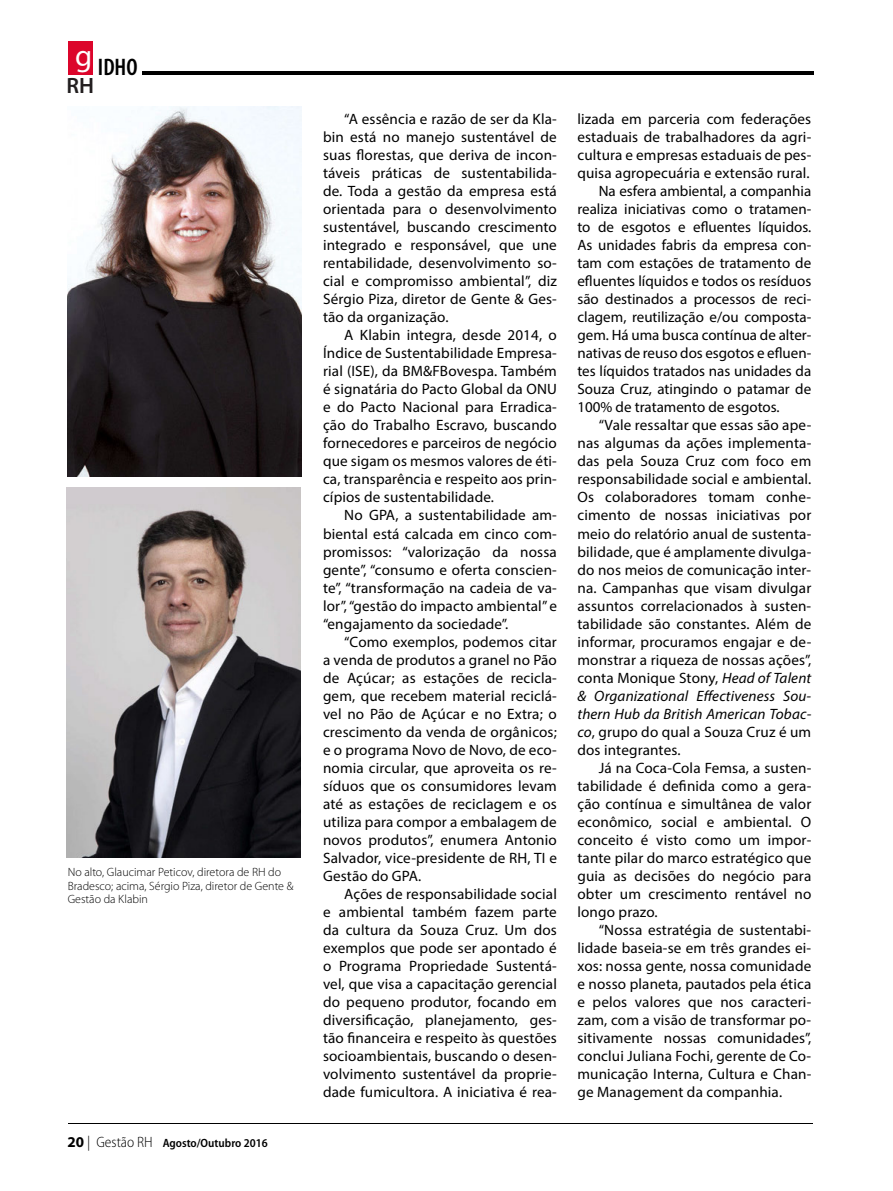
<style>
.page{position:relative;width:893px;height:1191px;background:#fff}
.page>*{position:absolute;margin:0;border:0;box-sizing:border-box;transform-origin:0 0}
.t1{font:30.6px "Myriad Pro";color:#fff}
.t2{font:600 condensed 24px "Myriad Pro";color:#000}
.t3{font:600 22.2px "Myriad Pro";color:#231f20}
.t4{font:15px/18px "Myriad Pro";letter-spacing:.01em;color:#000;text-align:justify}
.t5{font:italic 15px "Myriad Pro";letter-spacing:.01em;color:#000}
.t6{font:300 12px/13.5px "Myriad Pro";color:#000}
.t7{font:600 semi-condensed 12px "Myriad Pro";color:#000}
.s1{font-weight:700;font-stretch:normal;font-size:15px}
.s2{font-weight:300;font-stretch:normal;font-size:15px}
.s3{font-weight:300;font-size:15px}
.s4{font-style:italic}
</style>
<div class="page">
<hr style="left:892px;top:0;width:1px;height:1191px;background:#00131a">
<img style="left:892px;top:1px;width:1px;height:347px">
<div style="left:68px;top:41px;width:24px;height:34px;background:#dc052b"></div>
<hr style="left:142px;top:71px;width:671px;height:3px;background:#000">
<img style="left:67px;top:488px;width:233px;height:369px">
<img style="left:67px;top:106px;width:234px;height:370px">
<hr style="left:68px;top:1123px;width:744px;height:1px;background:#000">
<h1 class="t1" style="left:75px;top:37px;width:19px">g</h1>
<h3 class="t3" style="left:66px;top:71px;width:29px">RH</h3>
<h2 class="t2" style="left:98px;top:54px;width:41px">IDHO</h2>
<p class="t6" style="left:68px;top:865px;width:227px">No alto, Glaucimar Peticov, diretora de RH do<br>Bradesco; acima, Sérgio Piza, diretor de Gente &amp;<br>Gestão da Klabin</p>
<p class="t7" style="left:68px;top:1136px;width:202px"><span class="s1">20</span> <span class="s2">|</span> <span class="s3">Gestão RH</span> Agosto/Outubro 2016</p>
<p class="t4" style="left:323px;top:110px;width:235px;text-indent:21px">“A essência e razão de ser da Kla&shy;bin está no manejo sustentável de suas florestas, que deriva de incon&shy;táveis práticas de sustentabilida&shy;de. Toda a gestão da empresa está orientada para o desenvolvimento sustentável, buscando crescimento integrado e responsável, que une rentabilidade, desenvolvimento so&shy;cial e compromisso ambiental”, diz Sérgio Piza, diretor de Gente &amp; Ges&shy;tão da organização.</p>
<p class="t4" style="left:323px;top:326px;width:235px;text-indent:21px">A Klabin integra, desde 2014, o Índice de Sustentabilidade Empresa&shy;rial (ISE), da BM&amp;FBovespa. Também é signatária do Pacto Global da ONU e do Pacto Nacional para Erradica&shy;ção do Trabalho Escravo, buscando fornecedores e parceiros de negócio que sigam os mesmos valores de éti&shy;ca, transparência e respeito aos prin&shy;cípios de sustentabilidade.</p>
<p class="t4" style="left:323px;top:506px;width:235px;text-indent:21px">No GPA, a sustentabilidade am&shy;biental está calcada em cinco com&shy;promissos: “valorização da nossa gente”, “consumo e oferta conscien&shy;te”, “transformação na cadeia de va&shy;lor”, “gestão do impacto ambiental” e “engajamento da sociedade”.</p>
<p class="t4" style="left:323px;top:632px;width:235px;text-indent:21px">“Como exemplos, podemos citar a venda de produtos a granel no Pão de Açúcar; as estações de recicla&shy;gem, que recebem material reciclá&shy;vel no Pão de Açúcar e no Extra; o crescimento da venda de orgânicos; e o programa Novo de Novo, de eco&shy;nomia circular, que aproveita os re&shy;síduos que os consumidores levam até as estações de reciclagem e os utiliza para compor a embalagem de novos produtos”, enumera Antonio Salvador, vice-presidente de RH, TI e Gestão do GPA.</p>
<p class="t4" style="left:323px;top:884px;width:235px;text-indent:21px">Ações de responsabilidade social e ambiental também fazem parte da cultura da Souza Cruz. Um dos exemplos que pode ser apontado é o Programa Propriedade Sustentá&shy;vel, que visa a capacitação gerencial do pequeno produtor, focando em diversificação, planejamento, ges&shy;tão financeira e respeito às questões socioambientais, buscando o desen&shy;volvimento sustentável da proprie&shy;dade fumicultora. A iniciativa é rea-</p>
<p class="t4" style="left:577px;top:110px;width:235px">lizada em parceria com federações</p>
<p class="t4" style="left:577px;top:128px;width:235px">estaduais de trabalhadores da agri-</p>
<p class="t4" style="left:577px;top:146px;width:235px">cultura e empresas estaduais de pes-</p>
<p class="t4" style="left:577px;top:164px;width:234px">quisa agropecuária e extensão rural.</p>
<p class="t4" style="left:599px;top:182px;width:214px">Na esfera ambiental, a companhia</p>
<p class="t4" style="left:577px;top:200px;width:235px">realiza iniciativas como o tratamen-</p>
<p class="t4" style="left:577px;top:218px;width:235px">to de esgotos e efluentes líquidos.</p>
<p class="t4" style="left:577px;top:236px;width:235px">As unidades fabris da empresa con-</p>
<p class="t4" style="left:577px;top:254px;width:235px">tam com estações de tratamento de</p>
<p class="t4" style="left:577px;top:272px;width:235px">efluentes líquidos e todos os resíduos</p>
<p class="t4" style="left:577px;top:290px;width:235px">são destinados a processos de reci-</p>
<p class="t4" style="left:577px;top:308px;width:235px">clagem, reutilização e/ou composta-</p>
<p class="t4" style="left:577px;top:326px;width:235px">gem. Há uma busca contínua de alter-</p>
<p class="t4" style="left:577px;top:344px;width:235px">nativas de reuso dos esgotos e efluen-</p>
<p class="t4" style="left:577px;top:362px;width:235px">tes líquidos tratados nas unidades da</p>
<p class="t4" style="left:577px;top:380px;width:235px">Souza Cruz, atingindo o patamar de</p>
<p class="t4" style="left:577px;top:398px;width:204px">100% de tratamento de esgotos.</p>
<p class="t4" style="left:599px;top:416px;width:214px">“Vale ressaltar que essas são ape-</p>
<p class="t4" style="left:577px;top:434px;width:235px">nas algumas da ações implementa-</p>
<p class="t4" style="left:577px;top:452px;width:235px">das pela Souza Cruz com foco em</p>
<p class="t4" style="left:577px;top:470px;width:235px">responsabilidade social e ambiental.</p>
<p class="t4" style="left:577px;top:488px;width:235px">Os colaboradores tomam conhe-</p>
<p class="t4" style="left:577px;top:506px;width:235px">cimento de nossas iniciativas por</p>
<p class="t4" style="left:577px;top:524px;width:235px">meio do relatório anual de sustenta-</p>
<p class="t4" style="left:577px;top:542px;width:235px">bilidade, que é amplamente divulga-</p>
<p class="t4" style="left:577px;top:560px;width:235px">do nos meios de comunicação inter-</p>
<p class="t4" style="left:577px;top:578px;width:235px">na. Campanhas que visam divulgar</p>
<p class="t4" style="left:577px;top:596px;width:235px">assuntos correlacionados à susten-</p>
<p class="t4" style="left:577px;top:614px;width:235px">tabilidade são constantes. Além de</p>
<p class="t4" style="left:577px;top:632px;width:235px">informar, procuramos engajar e de-</p>
<p class="t4" style="left:577px;top:650px;width:235px">monstrar a riqueza de nossas ações”,</p>
<p class="t4" style="left:577px;top:668px;width:235px">conta Monique Stony, <span class="s4">Head of Talent</span></p>
<p class="t5" style="left:577px;top:686px;width:235px">&amp; Organizational Effectiveness Sou-</p>
<p class="t5" style="left:577px;top:704px;width:235px">thern Hub da British American Tobac-</p>
<p class="t4" style="left:577px;top:722px;width:235px"><span class="s4">co</span>, grupo do qual a Souza Cruz é um</p>
<p class="t4" style="left:577px;top:740px;width:105px">dos integrantes.</p>
<p class="t4" style="left:599px;top:758px;width:214px">Já na Coca-Cola Femsa, a susten-</p>
<p class="t4" style="left:577px;top:776px;width:235px">tabilidade é definida como a gera-</p>
<p class="t4" style="left:577px;top:794px;width:235px">ção contínua e simultânea de valor</p>
<p class="t4" style="left:577px;top:812px;width:235px">econômico, social e ambiental. O</p>
<p class="t4" style="left:577px;top:830px;width:235px">conceito é visto como um impor-</p>
<p class="t4" style="left:577px;top:848px;width:235px">tante pilar do marco estratégico que</p>
<p class="t4" style="left:577px;top:866px;width:235px">guia as decisões do negócio para</p>
<p class="t4" style="left:577px;top:884px;width:235px">obter um crescimento rentável no</p>
<p class="t4" style="left:577px;top:902px;width:82px">longo prazo.</p>
<p class="t4" style="left:599px;top:920px;width:214px">“Nossa estratégia de sustentabi-</p>
<p class="t4" style="left:577px;top:938px;width:235px">lidade baseia-se em três grandes ei-</p>
<p class="t4" style="left:577px;top:956px;width:235px">xos: nossa gente, nossa comunidade</p>
<p class="t4" style="left:577px;top:974px;width:235px">e nosso planeta, pautados pela ética</p>
<p class="t4" style="left:577px;top:992px;width:235px">e pelos valores que nos caracteri-</p>
<p class="t4" style="left:577px;top:1010px;width:235px">zam, com a visão de transformar po-</p>
<p class="t4" style="left:577px;top:1028px;width:235px">sitivamente nossas comunidades”,</p>
<p class="t4" style="left:577px;top:1046px;width:235px">conclui Juliana Fochi, gerente de Co-</p>
<p class="t4" style="left:577px;top:1064px;width:235px">municação Interna, Cultura e Chan-</p>
<p class="t4" style="left:577px;top:1082px;width:206px">ge Management da companhia.</p>
</div>
